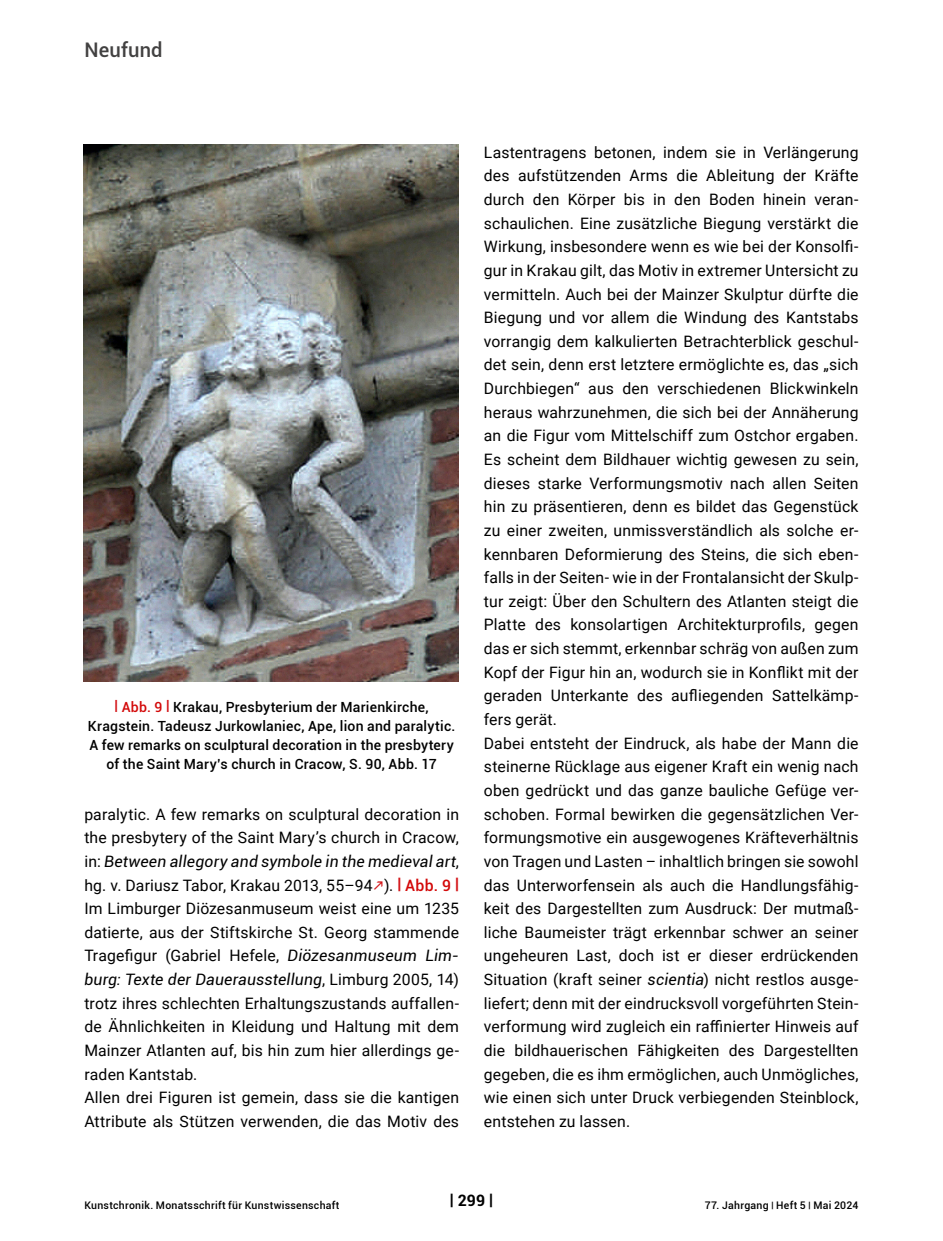
<style>
.page{position:relative;width:943px;height:1241px;background:#fff}
.page>*{position:absolute;margin:0;border:0;box-sizing:border-box;transform-origin:0 0}
.t1{font:500 20.12px "Roboto";letter-spacing:.01em;color:#424141}
.Fließtext{font:15.75px/23.6px "Roboto";letter-spacing:.01em;color:#000;text-align:justify}
.t2{font:700 15.75px "Roboto";color:#000}
.t3{font:500 14px/19.2px "Roboto";letter-spacing:.015em;color:#000;text-align:center}
.t4{font:500 10.5px "Roboto";letter-spacing:.025em;color:#000}
.s1{font-weight:700;color:#d31216}
.s2{color:#d30909}
.s3{font-style:italic}
.s4{font-weight:500;color:#d30909}
.s5{font-size:8.75px}
</style>
<div class="page">
<img style="left:84px;top:144px;width:375px;height:537px">
<p class="t1" style="left:84px;top:36px;width:80px">Neufund</p>
<p class="t3" style="left:88px;top:696px;width:369px"><span class="s1">|</span> <span class="s2">Abb. 9</span> <span class="s1">|</span> Krakau, Presbyterium der Marienkirche, Kragstein. Tadeusz Jurkowlaniec, Ape, lion and paralytic.<br>A few remarks on sculptural decoration in the presbytery of the Saint Mary’s church in Cracow, S. 90, Abb. 17</p>
<p class="Fließtext" style="left:84px;top:801px;width:376px">paralytic. A few remarks on sculptural decoration in the presbytery of the Saint Mary’s church in Cracow, in: <span class="s3">Between allegory and symbole in the medieval art</span>, hg. v. Dariusz Tabor, Krakau 2013, 55–94 ). <span class="s1">|</span> <span class="s4">Abb. 9</span> <span class="s1">| </span>Im Limburger Diözesanmuseum weist eine um 1235 datierte, aus der Stiftskirche St. Georg stammende Tragefigur (Gabriel Hefele, <span class="s3">Diözesanmuseum Lim&shy;burg: Texte der Dauerausstellung</span>, Limburg 2005, 14) trotz ihres schlechten Erhaltungszustands auffallen&shy;de Ähnlichkeiten in Kleidung und Haltung mit dem Mainzer Atlanten auf, bis hin zum hier allerdings ge&shy;raden Kantstab.</p>
<p class="Fließtext" style="left:84px;top:1085px;width:376px">Allen drei Figuren ist gemein, dass sie die kantigen<br>Attribute als Stützen verwenden, die das Motiv des</p>
<p class="Fließtext" style="left:484px;top:140px;width:376px">Lastentragens betonen, indem sie in Verlängerung des aufstützenden Arms die Ableitung der Kräfte durch den Körper bis in den Boden hinein veran&shy;schaulichen. Eine zusätzliche Biegung verstärkt die Wirkung, insbesondere wenn es wie bei der Konsolfi&shy;gur in Krakau gilt, das Motiv in extremer Untersicht zu vermitteln. Auch bei der Mainzer Skulptur dürfte die Biegung und vor allem die Windung des Kantstabs vorrangig dem kalkulierten Betrachterblick geschul&shy;det sein, denn erst letztere ermöglichte es, das „sich Durchbiegen“ aus den verschiedenen Blickwinkeln heraus wahrzunehmen, die sich bei der Annäherung an die Figur vom Mittelschiff zum Ostchor ergaben.<br>Es scheint dem Bildhauer wichtig gewesen zu sein, dieses starke Verformungsmotiv nach allen Seiten hin zu präsentieren, denn es bildet das Gegenstück zu einer zweiten, unmissverständlich als solche er&shy;kennbaren Deformierung des Steins, die sich eben&shy;falls in der Seiten- wie in der Frontalansicht der Skulp&shy;tur zeigt: Über den Schultern des Atlanten steigt die Platte des konsolartigen Architekturprofils, gegen das er sich stemmt, erkennbar schräg von außen zum Kopf der Figur hin an, wodurch sie in Konflikt mit der geraden Unterkante des aufliegenden Sattelkämp&shy;fers gerät.</p>
<p class="Fließtext" style="left:484px;top:730px;width:376px">Dabei entsteht der Eindruck, als habe der Mann die steinerne Rücklage aus eigener Kraft ein wenig nach oben gedrückt und das ganze bauliche Gefüge ver&shy;schoben. Formal bewirken die gegensätzlichen Ver&shy;formungsmotive ein ausgewogenes Kräfteverhältnis von Tragen und Lasten – inhaltlich bringen sie sowohl das Unterworfensein als auch die Handlungsfähig&shy;keit des Dargestellten zum Ausdruck: Der mutmaß&shy;liche Baumeister trägt erkennbar schwer an seiner ungeheuren Last, doch ist er dieser erdrückenden Situation (kraft seiner <span class="s3">scientia</span>) nicht restlos ausge&shy;liefert; denn mit der eindrucksvoll vorgeführten Stein&shy;verformung wird zugleich ein raffinierter Hinweis auf die bildhauerischen Fähigkeiten des Dargestellten gegeben, die es ihm ermöglichen, auch Unmögliches, wie einen sich unter Druck verbiegenden Steinblock, entstehen zu lassen.</p>
<p class="t4" style="left:84px;top:1197px;width:257px">Kunstchronik. Monatsschrift für Kunstwissenschaft</p>
<p class="t2" style="left:450px;top:1189px;width:45px">| 299 |</p>
<p class="t4" style="left:704px;top:1197px;width:155px">77. Jahrgang <span class="s5">|</span> Heft 5 <span class="s5">|</span> Mai 2024</p>
</div>
